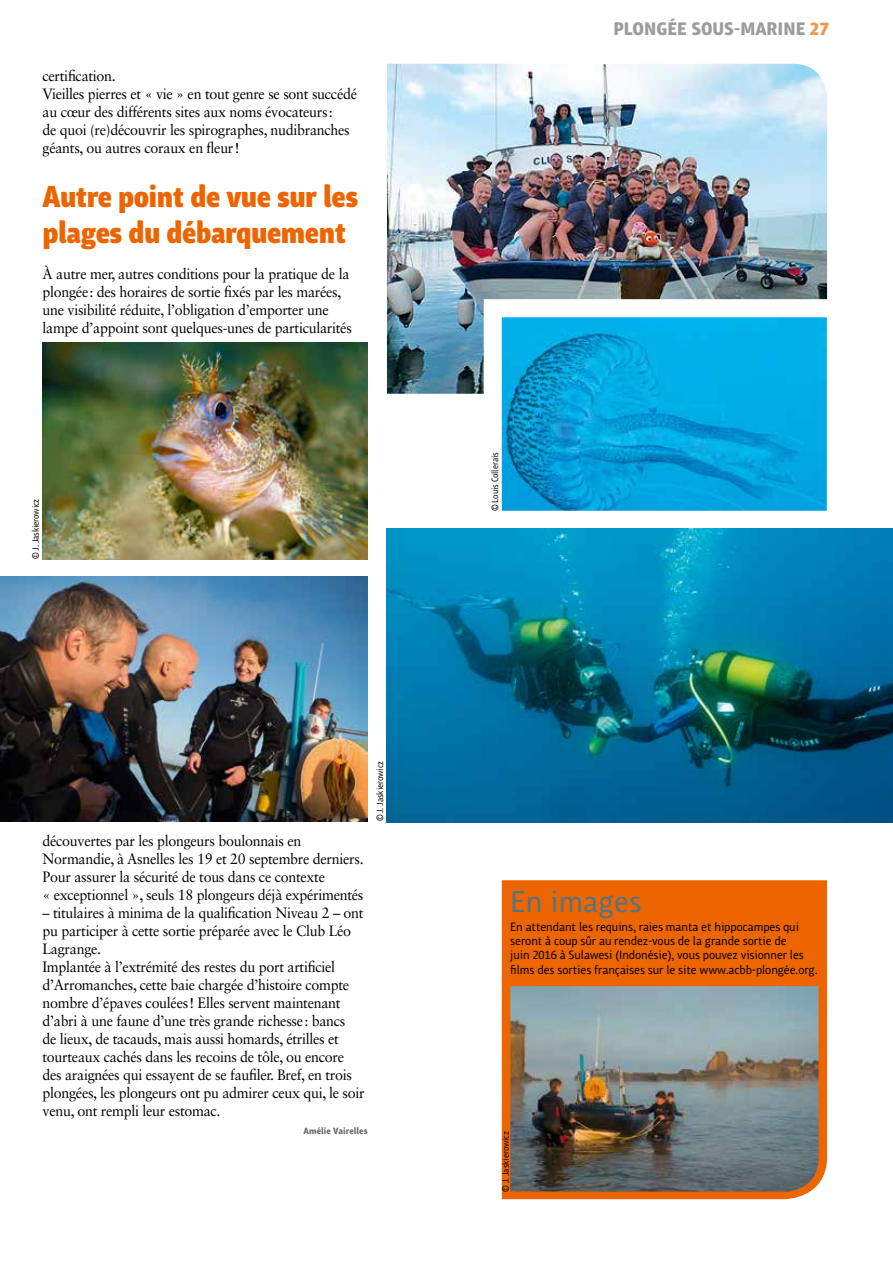
<style>
.page{position:relative;width:893px;height:1263px;background:#fff}
.page>*{position:absolute;margin:0;border:0;box-sizing:border-box;transform-origin:0 0}
.t1{font:900 30px/36px "Chino ITC Pro";letter-spacing:-.02em;color:#ec6500;scale:.95 1}
.t2{font:30px "Chino ITC Pro";color:#547482}
.t3{font:700 18px "Chino ITC Pro";color:#9c9c9d}
.t4{font:15px/18px "Sabon LT Std";letter-spacing:-.02em;color:#000;scale:.95 1}
.t5{font:12px/14.4px "Chino ITC Pro";letter-spacing:-.01em;color:#000}
.t6{font:9px "Chino ITC Pro";letter-spacing:-.02em;color:#000;scale:.95 1}
.t7{font:700 9px "Chino ITC Pro";color:#6e6e6e}
.s1{color:#f39548}
</style>
<div class="page">
<img style="left:387px;top:64px;width:440px;height:330px">
<div style="left:502px;top:880px;width:325px;height:319px;background:#ec6500"></div>
<img style="left:43px;top:342px;width:325px;height:217px">
<img style="left:0;top:576px;width:368px;height:245px">
<img style="left:510px;top:986px;width:309px;height:205px">
<svg style="left:475px;top:290px;width:353px;height:221px;background:#2cafde"></svg>
<img style="left:387px;top:528px;width:506px;height:294px">
<p class="t4" style="left:43px;top:67px;width:333px">certification.<br>Vieilles pierres et « vie » en tout genre se sont succédé au cœur des différents sites aux noms évocateurs:<br>de quoi (re)découvrir les spirographes, nudibranches géants, ou autres coraux en fleur!</p>
<h1 class="t1" style="left:43px;top:178px;width:334px">Autre point de vue sur les plages du débarquement</h1>
<p class="t4" style="left:43px;top:265px;width:327px">À autre mer, autres conditions pour la pratique de la plongée: des horaires de sortie fixés par les marées, une visibilité réduite, l’obligation d’emporter une lampe d’appoint sont quelques-unes de particularités</p>
<p class="t6" style="left:30px;top:559px;width:65px;rotate:-90deg">© J. Jaskierowicz</p>
<p class="t4" style="left:43px;top:832px;width:339px">découvertes par les plongeurs boulonnais en Normandie, à Asnelles les 19 et 20 septembre derniers.<br>Pour assurer la sécurité de tous dans ce contexte<br>« exceptionnel », seuls 18 plongeurs déjà expérimentés</p>
<p class="t4" style="left:43px;top:904px;width:341px">– titulaires à minima de la qualification Niveau 2 – ont pu participer à cette sortie préparée avec le Club Léo Lagrange.<br>Implantée à l’extrémité des restes du port artificiel d’Arromanches, cette baie chargée d’histoire compte nombre d’épaves coulées! Elles servent maintenant d’abri à une faune d’une très grande richesse: bancs<br>de lieux, de tacauds, mais aussi homards, étrilles et tourteaux cachés dans les recoins de tôle, ou encore des araignées qui essayent de se faufiler. Bref, en trois plongées, les plongeurs ont pu admirer ceux qui, le soir venu, ont rempli leur estomac.</p>
<p class="t7" style="left:304px;top:1125px;width:66px">Amélie Vairelles</p>
<p class="t6" style="left:375px;top:821px;width:65px;rotate:-90deg">© J. Jaskierowicz</p>
<p class="t3" style="left:613px;top:18px;width:217px">PLONGÉE SOUS-MARINE <span class="s1">27</span></p>
<p class="t6" style="left:489px;top:511px;width:63px;rotate:-90deg">© Louis Collerais</p>
<h1 class="t2" style="left:510px;top:883px;width:133px">En images</h1>
<p class="t5" style="left:510px;top:919px;width:309px">En attendant les requins, raies manta et hippocampes qui seront à coup sûr au rendez-vous de la grande sortie de<br>juin 2016 à Sulawesi (Indonésie), vous pouvez visionner les films des sorties françaises sur le site www.acbb-plongée.org.</p>
<p class="t6" style="left:500px;top:1192px;width:65px;rotate:-90deg">© J. Jaskierowicz</p>
</div>
